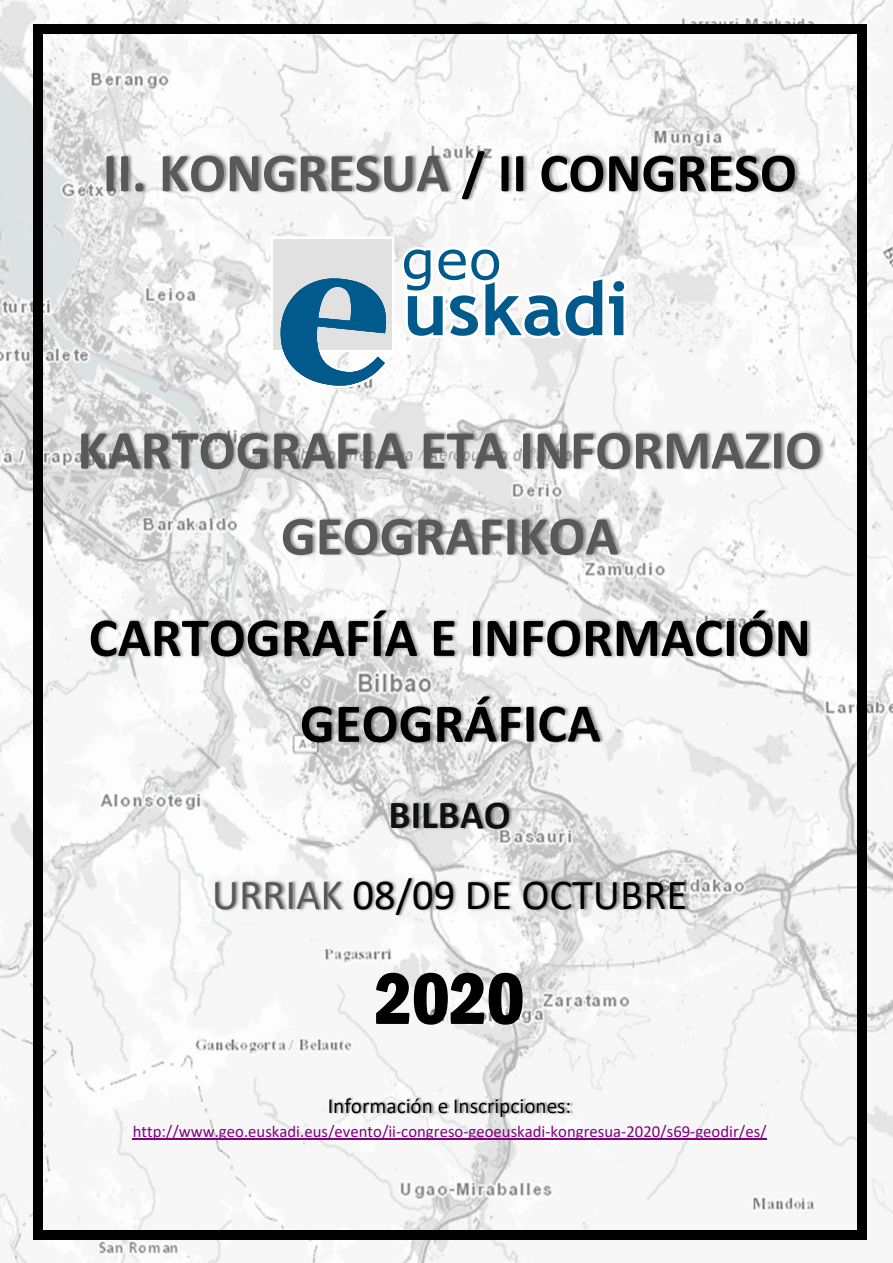
<style>
.page{position:relative;width:893px;height:1263px;background:#fff}
.page>*{position:absolute;margin:0;border:0;box-sizing:border-box;transform-origin:0 0}
.t1{font:600 condensed 73.5px "Franklin Gothic";color:#000}
.t2{font:700 55.05px/85.9px "Calibri";color:#595959;text-align:center}
.t3{font:700 55.05px/85.9px "Calibri";color:#000;text-align:center}
.t4{font:42.9px "Calibri";color:#000}
.t5{font:700 39.75px "Calibri";color:#111}
.t6{font:21.45px "Calibri";color:#000}
.t7{font:16.8px "Calibri";color:#800080}
.s1{color:#000}
.s2{color:#595959}
</style>
<div class="page">
<img style="left:0;top:0;width:893px;height:1263px">
<img style="left:68px;top:118px;width:359px;height:126px">
<img style="left:427px;top:118px;width:443px;height:126px">
<img style="left:615px;top:363px;width:43px;height:32px">
<img style="left:43px;top:395px;width:832px;height:126px">
<img style="left:246px;top:481px;width:446px;height:101px">
<img style="left:54px;top:582px;width:803px;height:126px">
<img style="left:265px;top:668px;width:408px;height:126px">
<img style="left:363px;top:774px;width:102px;height:77px">
<img style="left:465px;top:730px;width:142px;height:121px">
<img style="left:185px;top:851px;width:131px;height:99px">
<img style="left:316px;top:851px;width:9px;height:99px">
<img style="left:325px;top:851px;width:420px;height:99px">
<img style="left:423px;top:934px;width:84px;height:99px">
<img style="left:436px;top:1023px;width:44px;height:30px">
<img style="left:436px;top:1053px;width:44px;height:31px">
<img style="left:314px;top:1084px;width:287px;height:50px">
<hr style="left:133px;top:1138px;width:634px;height:2px;background:#800080">
<svg style="left:271px;top:236px;width:356px;height:152px"></svg>
<div style="left:273px;top:239px;width:119px;height:110px;background:#e1e1e1"></div>
<svg style="left:609px;top:281px;width:15px;height:54px"></svg>
<svg style="left:404px;top:249px;width:198px;height:87px"></svg>
<svg style="left:280px;top:278px;width:106px;height:108px"></svg>
<div style="left:33px;top:24px;width:833px;height:9px;background:#000"></div>
<div style="left:33px;top:33px;width:9px;height:1197px;background:#000"></div>
<div style="left:857px;top:33px;width:9px;height:1197px;background:#000"></div>
<div style="left:33px;top:1230px;width:833px;height:9px;background:#000"></div>
<h2 class="t2" style="left:103px;top:129px;width:696px">II. KONGRESUA <span class="s1">/ II CONGRESO</span></h2>
<h2 class="t2" style="left:77px;top:406px;width:746px">KARTOGRAFIA ETA INFORMAZIO<br>GEOGRAFIKOA</h2>
<h2 class="t3" style="left:89px;top:594px;width:724px">CARTOGRAFÍA E INFORMACIÓN<br>GEOGRÁFICA</h2>
<h3 class="t5" style="left:388px;top:786px;width:124px">BILBAO</h3>
<h3 class="t4" style="left:212px;top:865px;width:477px"><span class="s2">URRIAK</span> 08/09 DE OCTUBRE</h3>
<h1 class="t1" style="left:375px;top:949px;width:151px">2020</h1>
<p class="t6" style="left:328px;top:1091px;width:245px">Información e Inscripciones:</p>
<p class="t7" style="left:133px;top:1119px;width:636px">http://www.geo.euskadi.eus/evento/ii‐congreso‐geoeuskadi‐kongresua‐2020/s69‐geodir/es/</p>
</div>
